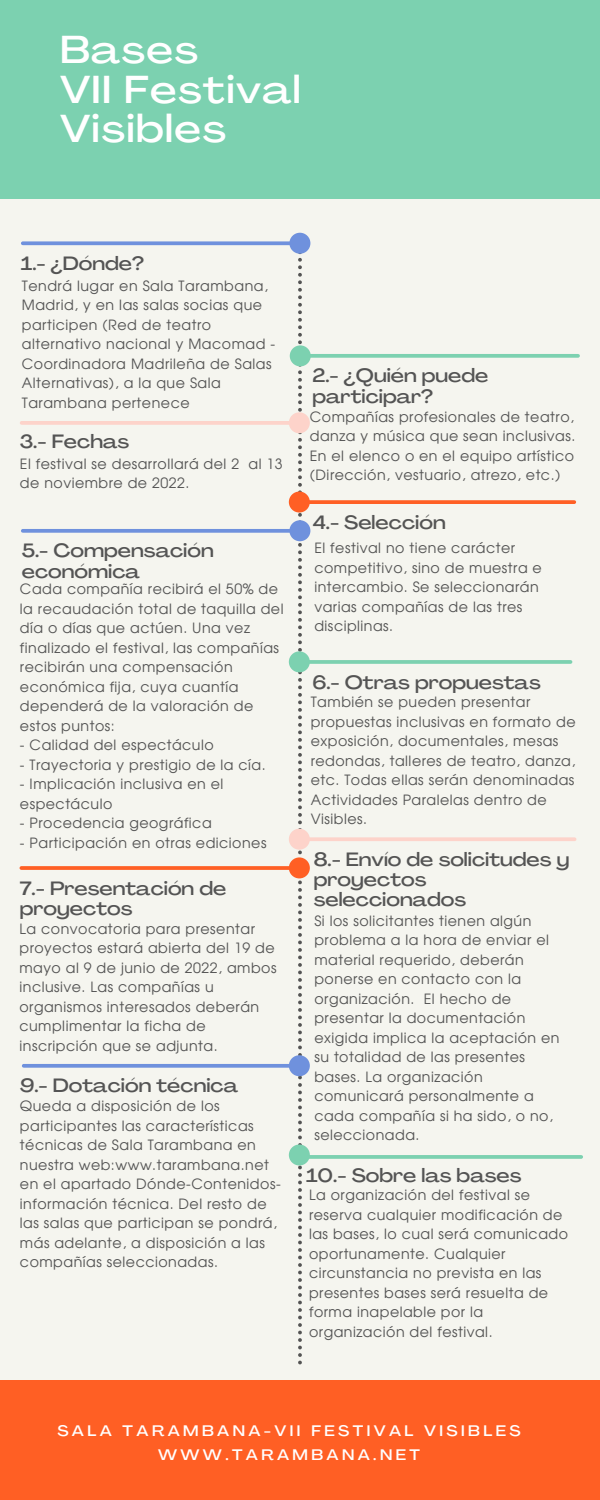
<style>
.page{position:relative;width:600px;height:1500px;background:#f5f5ef}
.page>*{position:absolute;margin:0;border:0;box-sizing:border-box;transform-origin:0 0}
.t1{font:500 expanded 38.4px "Agrandir";letter-spacing:.035em;color:#fff}
.t2{font:500 expanded 19px/20.2px "Agrandir";color:#545454}
.t3{font:500 expanded 15.1px "Agrandir";letter-spacing:.225em;color:#fff}
.t4{font:14.2px/19.5px "Evolventa";letter-spacing:.035em;color:#545454}
</style>
<div class="page">
<div style="left:0;top:0;width:600px;height:199px;background:#7cd1b0"></div>
<svg style="left:298px;top:254px;width:4px;height:1110px"></svg>
<svg style="left:311px;top:354px;width:267px;height:4px"></svg>
<svg style="left:310px;top:500px;width:264px;height:4px"></svg>
<svg style="left:310px;top:660px;width:261px;height:4px"></svg>
<svg style="left:21px;top:866px;width:268px;height:4px"></svg>
<hr style="left:22px;top:421px;width:274px;height:4px;background:#fdd3ca">
<svg style="left:23px;top:529px;width:266px;height:4px"></svg>
<svg style="left:310px;top:837px;width:265px;height:4px"></svg>
<svg style="left:23px;top:241px;width:266px;height:4px"></svg>
<div style="left:289px;top:233px;width:21px;height:21px;background:#6f91dd;border-radius:50%"></div>
<div style="left:290px;top:345px;width:21px;height:21px;background:#7cd1b0;border-radius:50%"></div>
<div style="left:289px;top:492px;width:21px;height:21px;background:#ff5f24;border-radius:50%"></div>
<div style="left:289px;top:651px;width:21px;height:21px;background:#7cd1b0;border-radius:50%"></div>
<div style="left:289px;top:857px;width:21px;height:21px;background:#ff5f24;border-radius:50%"></div>
<div style="left:289px;top:412px;width:21px;height:21px;background:#fdd3ca;border-radius:50%"></div>
<div style="left:289px;top:520px;width:21px;height:21px;background:#6f91dd;border-radius:50%"></div>
<div style="left:289px;top:829px;width:21px;height:21px;background:#fdd3ca;border-radius:50%"></div>
<div style="left:289px;top:1055px;width:21px;height:21px;background:#6f91dd;border-radius:50%"></div>
<div style="left:0;top:1381px;width:600px;height:119px;background:#ff5f24"></div>
<svg style="left:24px;top:1064px;width:265px;height:4px"></svg>
<svg style="left:309px;top:1155px;width:272px;height:4px"></svg>
<div style="left:289px;top:1144px;width:21px;height:21px;background:#7cd1b0;border-radius:50%"></div>
<p class="t1" style="left:60px;top:34px;width:140px">Bases</p>
<p class="t1" style="left:60px;top:74px;width:242px">VII Festival</p>
<p class="t1" style="left:60px;top:113px;width:168px">Visibles</p>
<p class="t2" style="left:21px;top:255px;width:125px">1.- ¿Dónde?</p>
<p class="t4" style="left:22px;top:277px;width:255px">Tendrá lugar en Sala Tarambana,<br>Madrid, y en las salas socias que participen (Red de teatro alternativo nacional y Macomad -<br>Coordinadora Madrileña de Salas<br>Alternativas), a la que Sala<br>Tarambana pertenece</p>
<p class="t2" style="left:20px;top:433px;width:111px">3.- Fechas</p>
<p class="t4" style="left:20px;top:455px;width:264px">El festival se desarrollará del 2 al 13 de noviembre de 2022.</p>
<p class="t2" style="left:22px;top:543px;width:193px">5.- Compensación económica</p>
<p class="t4" style="left:20px;top:580px;width:265px">Cada compañía recibirá el 50% de la recaudación total de taquilla del día o días que actúen. Una vez finalizado el festival, las compañías recibirán una compensación económica fija, cuya cuantía dependerá de la valoración de estos puntos:</p>
<p class="t4" style="left:20px;top:736px;width:195px">- Calidad del espectáculo</p>
<p class="t4" style="left:20px;top:756px;width:247px">- Trayectoria y prestigio de la cía.</p>
<p class="t4" style="left:20px;top:775px;width:205px">- Implicación inclusiva en el espectáculo</p>
<p class="t4" style="left:20px;top:814px;width:193px">- Procedencia geográfica</p>
<p class="t4" style="left:20px;top:834px;width:248px">- Participación en otras ediciones</p>
<p class="t2" style="left:20px;top:880px;width:208px">7.- Presentación de proyectos</p>
<p class="t4" style="left:19px;top:920px;width:259px">La convocatoria para presentar proyectos estará abierta del 19 de mayo al 9 de junio de 2022, ambos inclusive. Las compañías u organismos interesados deberán cumplimentar la ficha de inscripción que se adjunta.</p>
<p class="t2" style="left:20px;top:1078px;width:220px">9.- Dotación técnica</p>
<p class="t4" style="left:20px;top:1097px;width:262px">Queda a disposición de los participantes las características técnicas de Sala Tarambana en nuestra web:www.tarambana.net en el apartado Dónde-Contenidos&shy;información técnica. Del resto de las salas que participan se pondrá, más adelante, a disposición a las compañías seleccionadas.</p>
<p class="t2" style="left:313px;top:368px;width:178px">2.- ¿Quién puede participar?</p>
<p class="t4" style="left:310px;top:408px;width:267px;text-align:justify">Compañías profesionales de teatro, danza y música que sean inclusivas.<br>En el elenco o en el equipo artístico (Dirección, vestuario, atrezo, etc.)</p>
<p class="t2" style="left:313px;top:514px;width:134px">4.- Selección</p>
<p class="t4" style="left:314px;top:539px;width:229px">El festival no tiene carácter competitivo, sino de muestra e intercambio. Se seleccionarán varias compañías de las tres disciplinas.</p>
<p class="t2" style="left:313px;top:674px;width:230px">6.- Otras propuestas</p>
<p class="t4" style="left:311px;top:693px;width:266px">También se pueden presentar propuestas inclusivas en formato de exposición, documentales, mesas redondas, talleres de teatro, danza, etc. Todas ellas serán denominadas<br>Actividades Paralelas dentro de<br>Visibles.</p>
<p class="t2" style="left:314px;top:851px;width:257px">8.- Envío de solicitudes y proyectos seleccionados</p>
<p class="t4" style="left:314px;top:912px;width:247px">Si los solicitantes tienen algún problema a la hora de enviar el material requerido, deberán ponerse en contacto con la organización. El hecho de presentar la documentación exigida implica la aceptación en su totalidad de las presentes bases. La organización comunicará personalmente a cada compañía si ha sido, o no, seleccionada.</p>
<p class="t2" style="left:306px;top:1167px;width:217px">10.- Sobre las bases</p>
<p class="t4" style="left:309px;top:1186px;width:260px">La organización del festival se reserva cualquier modificación de las bases, lo cual será comunicado oportunamente. Cualquier circunstancia no prevista en las presentes bases será resuelta de forma inapelable por la organización del festival.</p>
<p class="t3" style="left:57px;top:1425px;width:465px">SALA TARAMBANA-VII FESTIVAL VISIBLES</p>
<p class="t3" style="left:158px;top:1448px;width:263px">WWW.TARAMBANA.NET</p>
</div>
